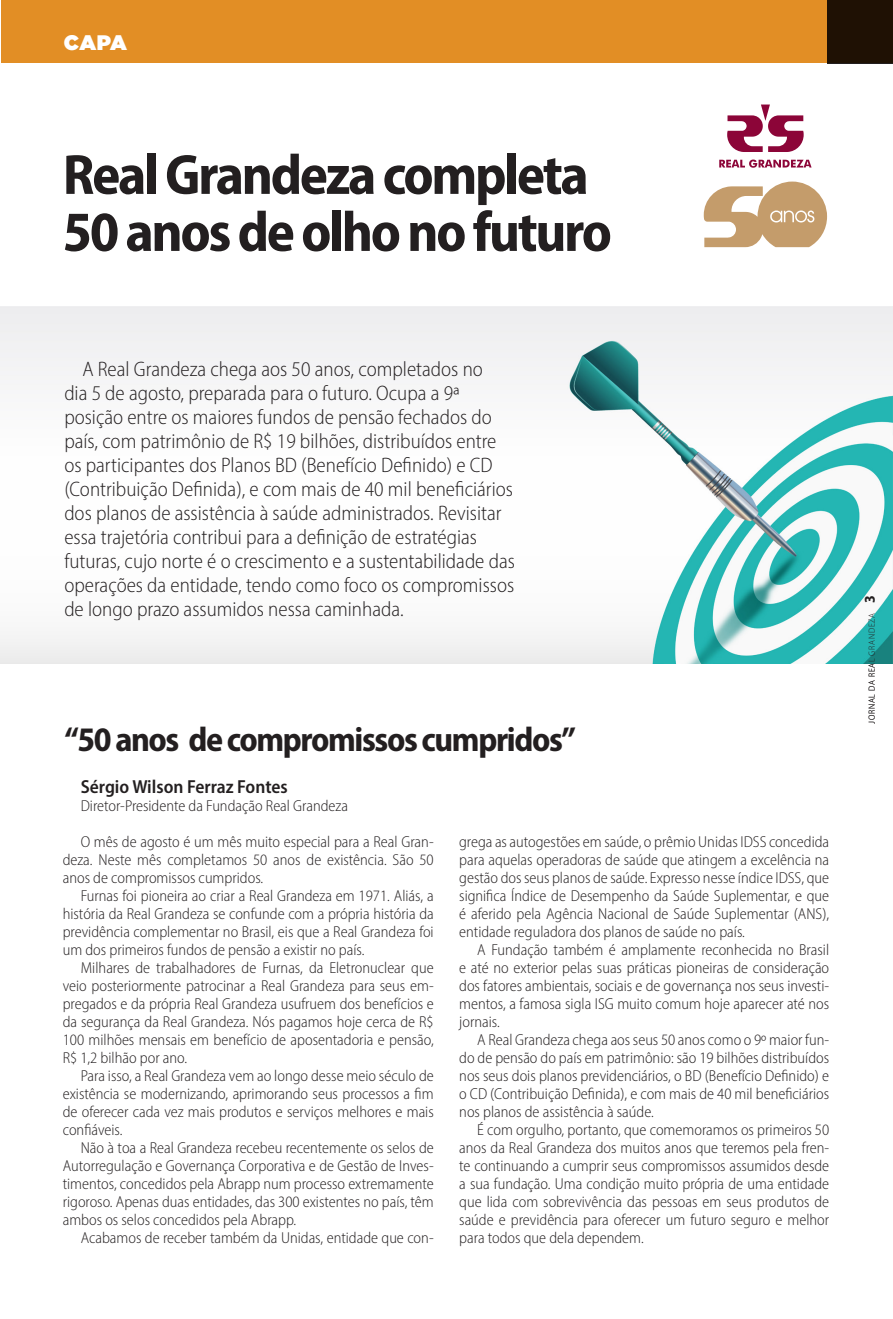
<style>
.page{position:relative;width:893px;height:1319px;background:#fff}
.page>*{position:absolute;margin:0;border:0;box-sizing:border-box;transform-origin:0 0}
._1_TITULO{font:700 semi-condensed 57px/57px "Myriad Pro";letter-spacing:-.04em;color:#231f20}
._1_TITULO-2{font:700 semi-condensed 34.5px "Myriad Pro";letter-spacing:-.04em;color:#231f20}
._1_TEXTO_BOX{font:300 semi-condensed 21px/24px "Myriad Pro";color:#231f20}
._1_RUBRICA{font:900 21px "Gotham";color:#fff}
._1_TEXTO{font:600 semi-condensed 18.9px "Myriad Pro";color:#231f20}
._1_TEXTO-2{font:300 semi-condensed 15.9px/18px "Myriad Pro";color:#231f20;text-align:justify}
.t1{font:300 semi-condensed 9px "Myriad Pro";letter-spacing:.08em;color:#231f20}
.s1{font-weight:700;font-size:15px}
</style>
<div class="page">
<div style="left:1px;top:0;width:892px;height:63px;background:#e28e25"></div>
<img style="left:0;top:306px;width:893px;height:357px">
<div style="left:827px;top:0;width:66px;height:64px;background:#1f1104"></div>
<svg style="left:719px;top:159px;width:93px;height:9px"></svg>
<svg style="left:727px;top:104px;width:77px;height:48px"></svg>
<svg style="left:704px;top:181px;width:123px;height:66px"></svg>
<p class="_1_RUBRICA" style="left:64px;top:27px;width:64px">CAPA</p>
<p class="_1_TITULO" style="left:63px;top:144px;width:551px">Real Grandeza completa<br>50 anos de olho no futuro</p>
<p class="_1_TEXTO_BOX" style="left:64px;top:357px;width:452px;text-indent:18px">A Real Grandeza chega aos 50 anos, completados no<br>dia 5 de agosto, preparada para o futuro. Ocupa a 9ª posição entre os maiores fundos de pensão fechados do país, com patrimônio de R$ 19 bilhões, distribuídos entre os participantes dos Planos BD (Benefício Definido) e CD (Contribuição Definida), e com mais de 40 mil beneficiários dos planos de assistência à saúde administrados. Revisitar essa trajetória contribui para a definição de estratégias futuras, cujo norte é o crescimento e a sustentabilidade das operações da entidade, tendo como foco os compromissos de longo prazo assumidos nessa caminhada.</p>
<p class="_1_TITULO-2" style="left:64px;top:717px;width:513px">“50 anos de compromissos cumpridos”</p>
<p class="_1_TEXTO" style="left:81px;top:774px;width:209px">Sérgio Wilson Ferraz Fontes</p>
<p class="_1_TEXTO-2" style="left:81px;top:796px;width:269px">Diretor-Presidente da Fundação Real Grandeza</p>
<p class="_1_TEXTO-2" style="left:63px;top:832px;width:373px;text-indent:18px">O mês de agosto é um mês muito especial para a Real Gran&shy;deza. Neste mês completamos 50 anos de existência. São 50 anos de compromissos cumpridos.</p>
<p class="_1_TEXTO-2" style="left:63px;top:886px;width:373px;text-indent:18px">Furnas foi pioneira ao criar a Real Grandeza em 1971. Aliás, a história da Real Grandeza se confunde com a própria história da previdência complementar no Brasil, eis que a Real Grandeza foi um dos primeiros fundos de pensão a existir no país.</p>
<p class="_1_TEXTO-2" style="left:63px;top:958px;width:373px;text-indent:18px">Milhares de trabalhadores de Furnas, da Eletronuclear que veio posteriormente patrocinar a Real Grandeza para seus em&shy;pregados e da própria Real Grandeza usufruem dos benefícios e da segurança da Real Grandeza. Nós pagamos hoje cerca de R$ 100 milhões mensais em benefício de aposentadoria e pensão, R$ 1,2 bilhão por ano.</p>
<p class="_1_TEXTO-2" style="left:63px;top:1066px;width:373px;text-indent:18px">Para isso, a Real Grandeza vem ao longo desse meio século de existência se modernizando, aprimorando seus processos a fim de oferecer cada vez mais produtos e serviços melhores e mais confiáveis.</p>
<p class="_1_TEXTO-2" style="left:63px;top:1138px;width:373px;text-indent:18px">Não à toa a Real Grandeza recebeu recentemente os selos de Autorregulação e Governança Corporativa e de Gestão de Inves&shy;timentos, concedidos pela Abrapp num processo extremamente rigoroso. Apenas duas entidades, das 300 existentes no país, têm ambos os selos concedidos pela Abrapp.</p>
<p class="_1_TEXTO-2" style="left:81px;top:1228px;width:354px">Acabamos de receber também da Unidas, entidade que con-</p>
<p class="_1_TEXTO-2" style="left:459px;top:832px;width:371px">grega as autogestões em saúde, o prêmio Unidas IDSS concedida para aquelas operadoras de saúde que atingem a excelência na gestão dos seus planos de saúde. Expresso nesse índice IDSS, que significa Índice de Desempenho da Saúde Suplementar, e que é aferido pela Agência Nacional de Saúde Suplementar (ANS), entidade reguladora dos planos de saúde no país.</p>
<p class="_1_TEXTO-2" style="left:459px;top:940px;width:371px;text-indent:18px">A Fundação também é amplamente reconhecida no Brasil e até no exterior pelas suas práticas pioneiras de consideração dos fatores ambientais, sociais e de governança nos seus investi&shy;mentos, a famosa sigla ISG muito comum hoje aparecer até nos jornais.</p>
<p class="_1_TEXTO-2" style="left:459px;top:1030px;width:371px;text-indent:18px">A Real Grandeza chega aos seus 50 anos como o 9º maior fun&shy;do de pensão do país em patrimônio: são 19 bilhões distribuídos nos seus dois planos previdenciários, o BD (Benefício Definido) e o CD (Contribuição Definida), e com mais de 40 mil beneficiários nos planos de assistência à saúde.</p>
<p class="_1_TEXTO-2" style="left:459px;top:1120px;width:371px;text-indent:18px">É com orgulho, portanto, que comemoramos os primeiros 50 anos da Real Grandeza dos muitos anos que teremos pela fren&shy;te continuando a cumprir seus compromissos assumidos desde a sua fundação. Uma condição muito própria de uma entidade que lida com sobrevivência das pessoas em seus produtos de saúde e previdência para oferecer um futuro seguro e melhor para todos que dela dependem.</p>
<p class="t1" style="left:866px;top:723px;width:130px;rotate:-90deg">JORNAL DA REAL GRANDEZA <span class="s1">3</span></p>
</div>
